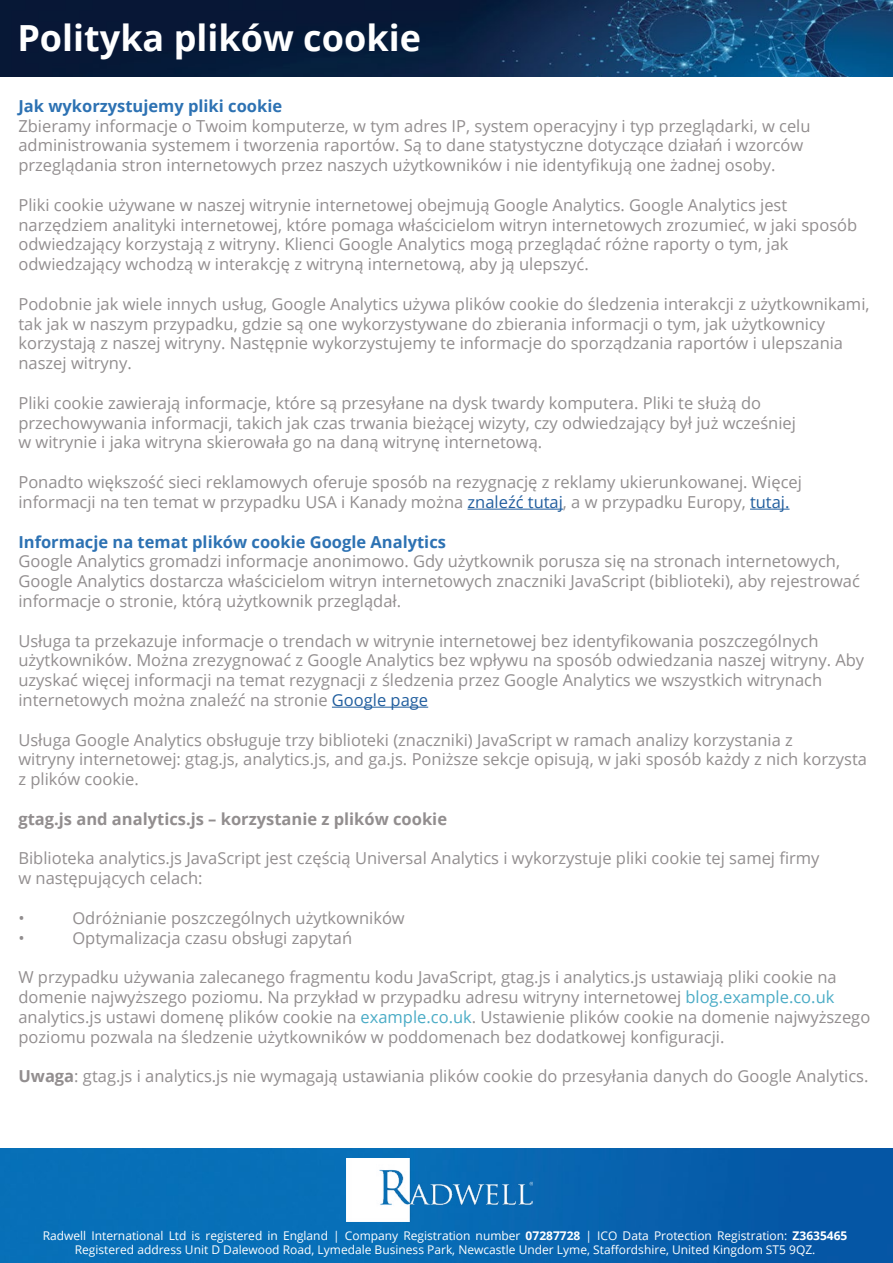
<style>
.page{position:relative;width:893px;height:1263px;background:#fff}
.page>*{position:absolute;margin:0;border:0;box-sizing:border-box;transform-origin:0 0}
.t1{font:700 36px "Open Sans";color:#fff}
.t2{font:16.5px/19.8px "Open Sans";color:#928e8f}
.t3{font:700 16.5px "Open Sans";color:#2d72b3}
.t4{font:700 16.5px "Open Sans";color:#928e8f}
.t5{font:12px/14.4px "Open Sans";color:#fff;text-align:center}
.s1{color:#215e9e}
.s2{color:#4bacc6}
.s3{font-weight:700}
</style>
<div class="page">
<img style="left:0;top:1148px;width:893px;height:115px">
<img style="left:346px;top:1158px;width:186px;height:64px">
<hr style="left:468px;top:509px;width:95px;height:1px;background:#215e9e">
<hr style="left:750px;top:509px;width:39px;height:1px;background:#215e9e">
<hr style="left:332px;top:707px;width:96px;height:1px;background:#215e9e">
<img style="left:0;top:0;width:893px;height:77px">
<h1 class="t1" style="left:17px;top:12px;width:405px">Polityka plików cookie</h1>
<p class="t3" style="left:18px;top:94px;width:265px">Jak wykorzystujemy pliki cookie</p>
<p class="t2" style="left:18px;top:115px;width:794px">Zbieramy informacje o Twoim komputerze, w tym adres IP, system operacyjny i typ przeglądarki, w celu administrowania systemem i tworzenia raportów. Są to dane statystyczne dotyczące działań i wzorców przeglądania stron internetowych przez naszych użytkowników i nie identyfikują one żadnej osoby.</p>
<p class="t2" style="left:18px;top:195px;width:840px">Pliki cookie używane w naszej witrynie internetowej obejmują Google Analytics. Google Analytics jest narzędziem analityki internetowej, które pomaga właścicielom witryn internetowych zrozumieć, w jaki sposób odwiedzający korzystają z witryny. Klienci Google Analytics mogą przeglądać różne raporty o tym, jak odwiedzający wchodzą w interakcję z witryną internetową, aby ją ulepszyć.</p>
<p class="t2" style="left:18px;top:294px;width:853px">Podobnie jak wiele innych usług, Google Analytics używa plików cookie do śledzenia interakcji z użytkownikami, tak jak w naszym przypadku, gdzie są one wykorzystywane do zbierania informacji o tym, jak użytkownicy korzystają z naszej witryny. Następnie wykorzystujemy te informacje do sporządzania raportów i ulepszania naszej witryny.</p>
<p class="t2" style="left:18px;top:393px;width:779px">Pliki cookie zawierają informacje, które są przesyłane na dysk twardy komputera. Pliki te służą do przechowywania informacji, takich jak czas trwania bieżącej wizyty, czy odwiedzający był już wcześniej w witrynie i jaka witryna skierowała go na daną witrynę internetową.</p>
<p class="t2" style="left:18px;top:472px;width:785px">Ponadto większość sieci reklamowych oferuje sposób na rezygnację z reklamy ukierunkowanej. Więcej informacji na ten temat w przypadku USA i Kanady można <span class="s1">znaleźć tutaj</span>, a w przypadku Europy, <span class="s1">tutaj.</span></p>
<p class="t3" style="left:18px;top:530px;width:429px">Informacje na temat plików cookie Google Analytics</p>
<p class="t2" style="left:18px;top:551px;width:843px">Google Analytics gromadzi informacje anonimowo. Gdy użytkownik porusza się na stronach internetowych,<br>Google Analytics dostarcza właścicielom witryn internetowych znaczniki JavaScript (biblioteki), aby rejestrować informacje o stronie, którą użytkownik przeglądał.</p>
<p class="t2" style="left:18px;top:630px;width:847px">Usługa ta przekazuje informacje o trendach w witrynie internetowej bez identyfikowania poszczególnych użytkowników. Można zrezygnować z Google Analytics bez wpływu na sposób odwiedzania naszej witryny. Aby uzyskać więcej informacji na temat rezygnacji z śledzenia przez Google Analytics we wszystkich witrynach internetowych można znaleźć na stronie <span class="s1">Google page</span></p>
<p class="t2" style="left:18px;top:729px;width:850px">Usługa Google Analytics obsługuje trzy biblioteki (znaczniki) JavaScript w ramach analizy korzystania z<br>witryny internetowej: gtag.js, analytics.js, and ga.js. Poniższe sekcje opisują, w jaki sposób każdy z nich korzysta z plików cookie.</p>
<p class="t4" style="left:18px;top:807px;width:430px">gtag.js and analytics.js – korzystanie z plików cookie</p>
<p class="t2" style="left:18px;top:848px;width:803px">Biblioteka analytics.js JavaScript jest częścią Universal Analytics i wykorzystuje pliki cookie tej samej firmy w następujących celach:</p>
<p class="t2" style="left:18px;top:907px;width:8px">•</p>
<p class="t2" style="left:72px;top:907px;width:334px">Odróżnianie poszczególnych użytkowników</p>
<p class="t2" style="left:18px;top:927px;width:8px">•</p>
<p class="t2" style="left:72px;top:927px;width:281px">Optymalizacja czasu obsługi zapytań</p>
<p class="t2" style="left:18px;top:967px;width:853px">W przypadku używania zalecanego fragmentu kodu JavaScript, gtag.js i analytics.js ustawiają pliki cookie na domenie najwyższego poziomu. Na przykład w przypadku adresu witryny internetowej <span class="s2">blog.example.co.uk </span>analytics.js ustawi domenę plików cookie na <span class="s2">example.co.uk</span>. Ustawienie plików cookie na domenie najwyższego poziomu pozwala na śledzenie użytkowników w poddomenach bez dodatkowej konfiguracji.</p>
<p class="t2" style="left:18px;top:1066px;width:852px"><span class="s3">Uwaga</span>: gtag.js i analytics.js nie wymagają ustawiania plików cookie do przesyłania danych do Google Analytics.</p>
<p class="t5" style="left:43px;top:1228px;width:806px">Radwell International Ltd is registered in England | Company Registration number <span class="s3">07287728</span> | ICO Data Protection Registration: <span class="s3">Z3635465<br></span>Registered address Unit D Dalewood Road, Lymedale Business Park, Newcastle Under Lyme, Staffordshire, United Kingdom ST5 9QZ.</p>
</div>
